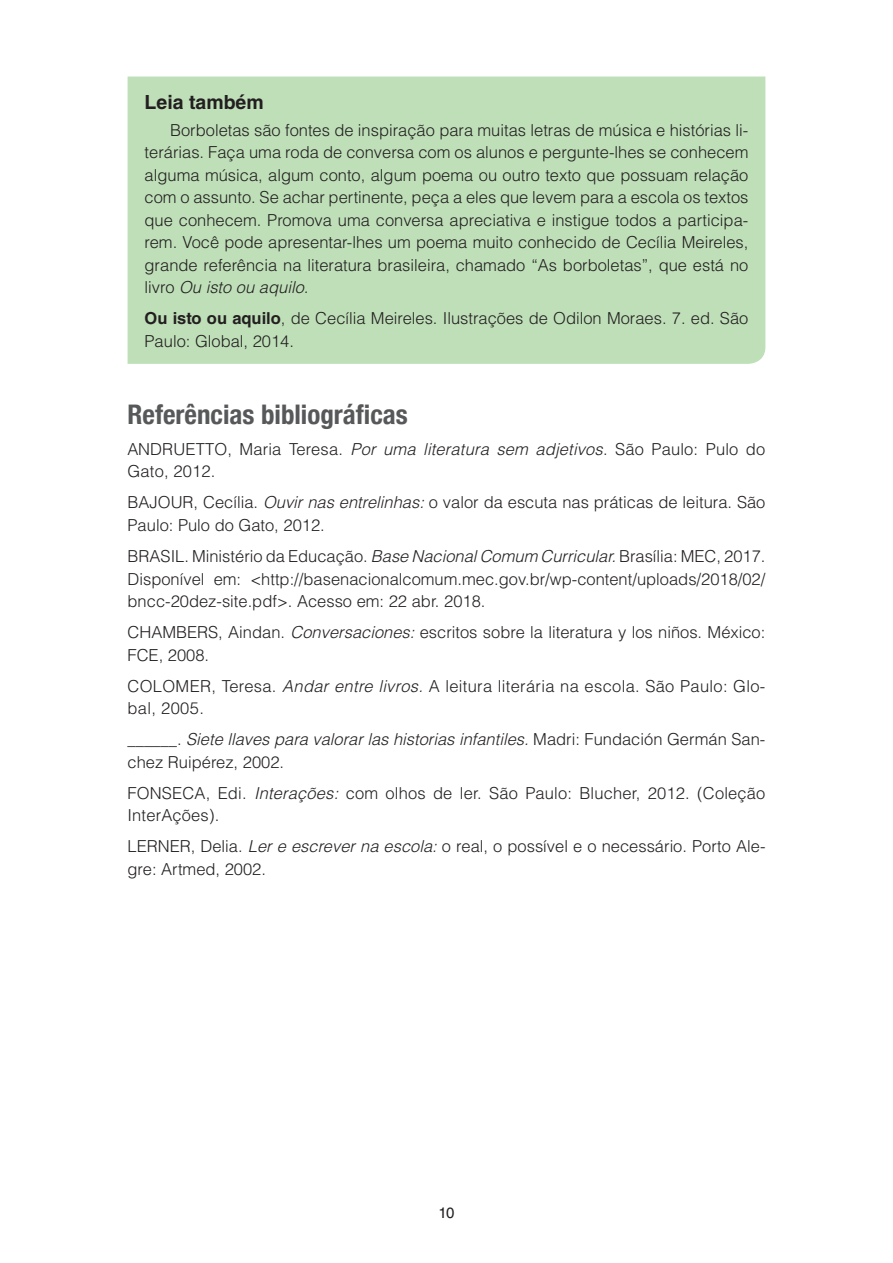
<style>
.page{position:relative;width:893px;height:1263px;background:#fff}
.page>*{position:absolute;margin:0;border:0;box-sizing:border-box;transform-origin:0 0}
.t1{font:700 condensed 27px "Helvetica Neue";color:#57585a}
.t2{font:700 19.5px "Helvetica LT Std";color:#231f20}
.t3{font:300 16.5px/22.5px "Helvetica LT Std";color:#231f20}
.t4{font:300 16.5px/22.5px "Helvetica LT Std";letter-spacing:.02em;color:#231f20}
.t5{font:15px "Helvetica LT Std";color:#231f20}
.s1{font-style:italic}
.s2{font-weight:700}
</style>
<div class="page">
<div style="left:128px;top:77px;width:637px;height:287px;background:#bedfb8"></div>
<p class="t2" style="left:145px;top:90px;width:121px">Leia também</p>
<p class="t3" style="left:145px;top:119px;width:605px;text-align:justify;text-indent:26px">Borboletas são fontes de inspiração para muitas letras de música e histórias li&shy;terárias. Faça uma roda de conversa com os alunos e pergunte-lhes se conhecem alguma música, algum conto, algum poema ou outro texto que possuam relação com o assunto. Se achar pertinente, peça a eles que levem para a escola os textos que conhecem. Promova uma conversa apreciativa e instigue todos a participa&shy;rem. Você pode apresentar-lhes um poema muito conhecido de Cecília Meireles, grande referência na literatura brasileira, chamado “As borboletas”, que está no livro <span class="s1">Ou isto ou aquilo.</span></p>
<p class="t3" style="left:145px;top:307px;width:605px"><span class="s2">Ou isto ou aquilo</span>, de Cecília Meireles. Ilustrações de Odilon Moraes. 7. ed. São<br>Paulo: Global, 2014.</p>
<h1 class="t1" style="left:128px;top:392px;width:282px">Referências bibliográficas</h1>
<p class="t3" style="left:128px;top:438px;width:639px">ANDRUETTO, Maria Teresa. <span class="s1">Por uma literatura sem adjetivos</span>. São Paulo: Pulo do<br>Gato, 2012.</p>
<p class="t3" style="left:128px;top:491px;width:639px">BAJOUR, Cecília. <span class="s1">Ouvir nas entrelinhas:</span> o valor da escuta nas práticas de leitura. São<br>Paulo: Pulo do Gato, 2012.</p>
<p class="t3" style="left:128px;top:545px;width:639px;text-align:justify">BRASIL. Ministério da Educação. <span class="s1">Base Nacional Comum Curricular.</span> Brasília: MEC, 2017.<br>Disponível em: &lt;http://basenacionalcomum.mec.gov.br/wp-content/uploads/2018/02/ bncc-20dez-site.pdf&gt;. Acesso em: 22 abr. 2018.</p>
<p class="t3" style="left:128px;top:621px;width:639px">CHAMBERS, Aindan. <span class="s1">Conversaciones:</span> escritos sobre la literatura y los niños. México:<br>FCE, 2008.</p>
<p class="t4" style="left:128px;top:674px;width:639px">COLOMER, Teresa. <span class="s1">Andar entre livros.</span> A leitura literária na escola. São Paulo: Glo&shy;bal, 2005.</p>
<p class="t3" style="left:128px;top:728px;width:639px">______. <span class="s1">Siete llaves para valorar las historias infantiles.</span> Madri: Fundación Germán San&shy;chez Ruipérez, 2002.</p>
<p class="t3" style="left:128px;top:781px;width:639px">FONSECA, Edi. <span class="s1">Interações:</span> com olhos de ler. São Paulo: Blucher, 2012. (Coleção<br>InterAções).</p>
<p class="t3" style="left:128px;top:835px;width:639px">LERNER, Delia. <span class="s1">Ler e escrever na escola:</span> o real, o possível e o necessário. Porto Ale&shy;gre: Artmed, 2002.</p>
<p class="t5" style="left:438px;top:1204px;width:18px">10</p>
</div>
